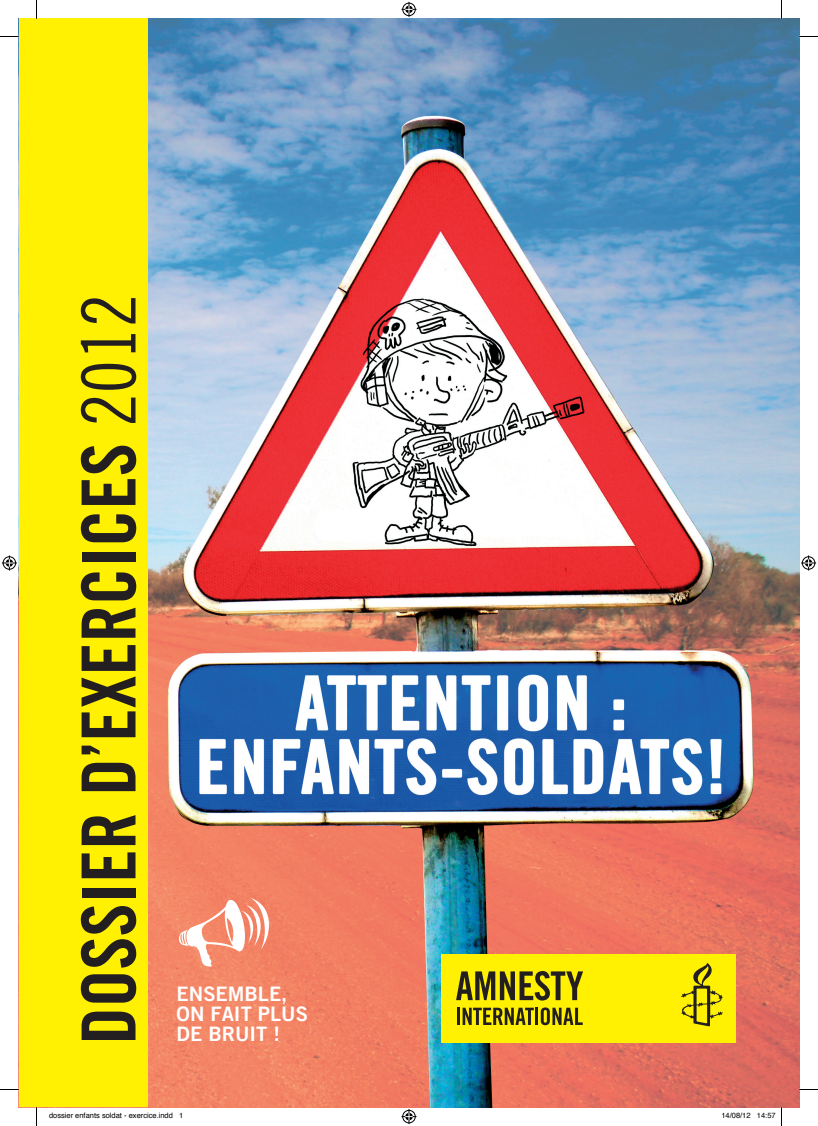
<style>
.page{position:relative;width:818px;height:1126px;background:#fff}
.page>*{position:absolute;margin:0;border:0;box-sizing:border-box;transform-origin:0 0}
.t1{font:74.62px "Amnesty Trade Gothic Bd Cn 20";color:#231f20}
.t2{font:20px/20px "Amnesty Trade Gothic Bd 2";color:#fff}
.t3{font:7.5px "Helvetica";color:#000}
.s1{font-family:"Amnesty Trade Gothic Cn 18"}
</style>
<div class="page">
<img style="left:148px;top:19px;width:650px;height:1088px">
<div style="left:19px;top:19px;width:129px;height:1088px;background:#fff101"></div>
<div style="left:440px;top:953px;width:295px;height:89px;background:#fff101"></div>
<svg style="left:681px;top:962px;width:41px;height:64px"></svg>
<hr style="left:456px;top:1007px;width:3px;height:17px;background:#231f20">
<svg style="left:462px;top:1007px;width:71px;height:17px"></svg>
<hr style="left:535px;top:1007px;width:3px;height:17px;background:#231f20">
<svg style="left:540px;top:1007px;width:42px;height:18px"></svg>
<svg style="left:456px;top:971px;width:126px;height:29px"></svg>
<svg style="left:0;top:36px;width:19px;height:1px"></svg>
<svg style="left:798px;top:36px;width:19px;height:1px"></svg>
<svg style="left:0;top:1088px;width:19px;height:2px"></svg>
<svg style="left:798px;top:1088px;width:19px;height:2px"></svg>
<svg style="left:36px;top:0;width:1px;height:19px"></svg>
<svg style="left:36px;top:1107px;width:1px;height:18px"></svg>
<svg style="left:401px;top:2px;width:15px;height:15px"></svg>
<svg style="left:401px;top:1109px;width:15px;height:14px"></svg>
<svg style="left:2px;top:555px;width:15px;height:15px"></svg>
<svg style="left:801px;top:555px;width:14px;height:15px"></svg>
<svg style="left:756px;top:1107px;width:25px;height:1px"></svg>
<svg style="left:179px;top:896px;width:90px;height:70px;background:#f38465"></svg>
<h1 class="t1" style="left:63px;top:1044px;width:752px;rotate:-90deg">DOSSIER D’EXERCICES <span class="s1">2012</span></h1>
<h2 class="t2" style="left:176px;top:983px;width:133px">ENSEMBLE,<br>ON FAIT PLUS<br>DE BRUIT !</h2>
<p class="t3" style="left:49px;top:1109px;width:136px">dossier enfants soldat - exercice.indd 1</p>
<p class="t3" style="left:721px;top:1109px;width:56px">14/08/12 14:57</p>
</div>
